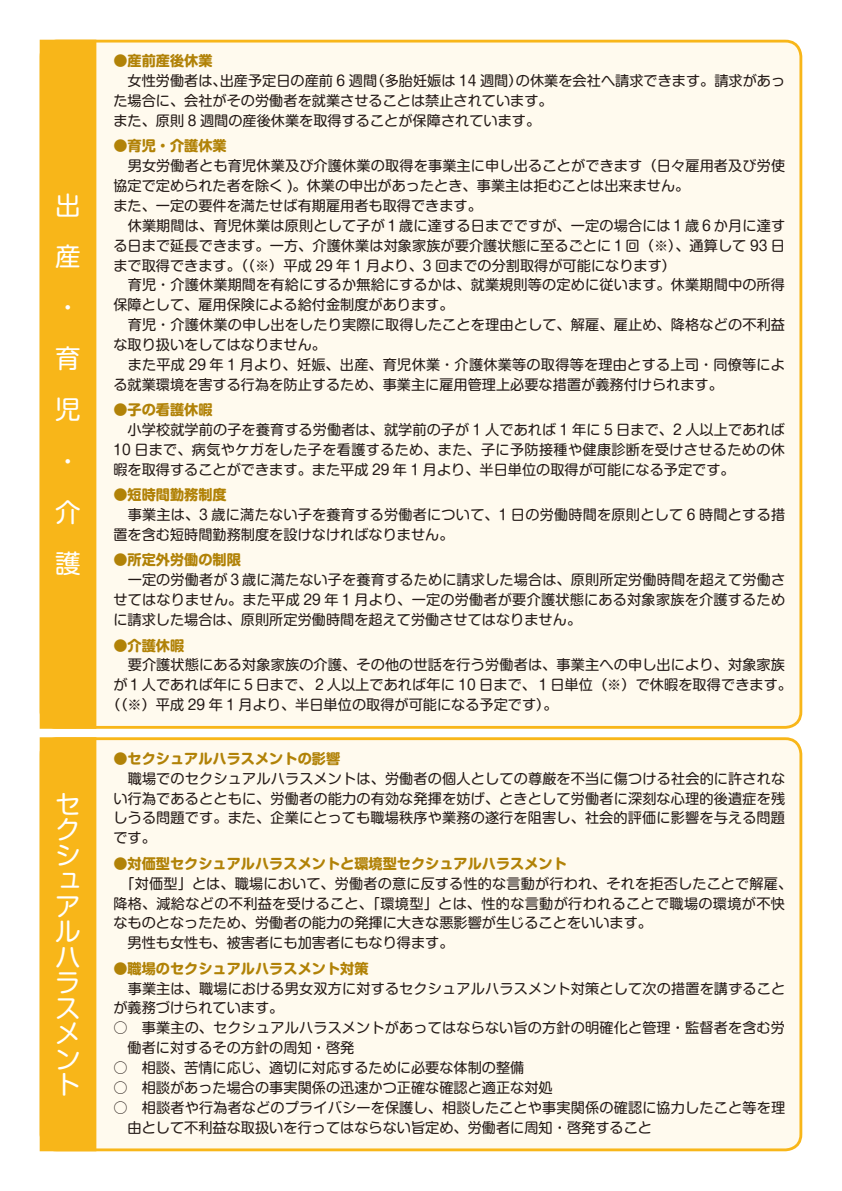
<style>
.page{position:relative;width:842px;height:1191px;background:#fff}
.page>*{position:absolute;margin:0;border:0;box-sizing:border-box;transform-origin:0 0}
.t1{font:25.6px/25.6px "Shin M Go Pr 6";color:#fff}
.t2{font:14.2px/19.8px "Shin M Go Pr 6";letter-spacing:.005em;color:#231916}
.t3{font:700 14.2px "Shin M Go Pr 6";color:#b18207}
</style>
<div class="page">
<div style="left:41px;top:41px;width:760px;height:686px;background:#fffaee;border-radius:16px"></div>
<div style="left:41px;top:41px;width:54px;height:686px;background:#f8b619"></div>
<div style="left:40px;top:40px;width:56px;height:689px;border:3px solid #f8b619"></div>
<div style="left:41px;top:738px;width:760px;height:411px;background:#fffaee;border-radius:16px"></div>
<div style="left:40px;top:737px;width:762px;height:414px;border:3px solid #f8b619;border-radius:16px"></div>
<div style="left:41px;top:738px;width:54px;height:411px;background:#f8b619"></div>
<div style="left:40px;top:737px;width:56px;height:414px;border:3px solid #f8b619"></div>
<h1 class="t1" style="left:55px;top:179px;width:26px;line-height:51px">出産</h1>
<h1 class="t1" style="left:55px;top:294px;width:17px">・</h1>
<h1 class="t1" style="left:55px;top:332px;width:26px;line-height:51px">育児</h1>
<h1 class="t1" style="left:55px;top:447px;width:17px">・</h1>
<h1 class="t1" style="left:55px;top:485px;width:26px;line-height:51px">介護</h1>
<h1 class="t1" style="left:55px;top:790px;width:26px;text-align:justify">セクシュアルハラスメント</h1>
<p class="t3" style="left:113px;top:49px;width:101px">●産前産後休業</p>
<p class="t2" style="left:516px;top:70px;width:271px">の休業を会社へ請求できます。請求があっ</p>
<p class="t2" style="left:371px;top:70px;width:153px">（多胎妊娠は 14 週間）</p>
<p class="t2" style="left:113px;top:70px;width:441px">　女性労働者は、<br>た場合に、会社がその労働者を就業させることは禁止されています。また、原則 8 週間の産後休業を取得することが保障されています。</p>
<p class="t3" style="left:113px;top:134px;width:115px">●育児・介護休業</p>
<p class="t2" style="left:113px;top:155px;width:673px">　男女労働者とも育児休業及び介護休業の取得を事業主に申し出ることができます（日々雇用者及び労使協定で定められた者を除く )。休業の申出があったとき、事業主は拒むことは出来ません。<br>また、一定の要件を満たせば有期雇用者も取得できます。<br>　休業期間は、育児休業は原則として子が１歳に達する日までですが、一定の場合には１歳６か月に達する日まで延長できます。一方、介護休業は対象家族が要介護状態に至るごとに１回（※）、通算して 93 日まで取得できます。（（※）平成 29 年 1 月より、3 回までの分割取得が可能になります(<br>　育児・介護休業期間を有給にするか無給にするかは、就業規則等の定めに従います。休業期間中の所得保障として、雇用保険による給付金制度があります。<br>　育児・介護休業の申し出をしたり実際に取得したことを理由として、解雇、雇止め、降格などの不利益な取り扱いをしてはなりません。<br>　また平成 29 年 1 月より、妊娠、出産、育児休業・介護休業等の取得等を理由とする上司・同僚等による就業環境を害する行為を防止するため、事業主に雇用管理上必要な措置が義務付けられます。</p>
<p class="t3" style="left:113px;top:397px;width:101px">●子の看護休暇</p>
<p class="t2" style="left:113px;top:419px;width:673px;text-align:justify">　小学校就学前の子を養育する労働者は、就学前の子が 1 人であれば 1 年に 5 日まで、2 人以上であれば10 日まで、病気やケガをした子を看護するため、また、子に予防接種や健康診断を受けさせるための休暇を取得することができます。また平成 29 年 1 月より、半日単位の取得が可能になる予定です。</p>
<p class="t3" style="left:113px;top:482px;width:115px">●短時間勤務制度</p>
<p class="t2" style="left:113px;top:504px;width:673px">　事業主は、3 歳に満たない子を養育する労働者について、1 日の労働時間を原則として 6 時間とする措置を含む短時間勤務制度を設けなければなりません。</p>
<p class="t3" style="left:113px;top:548px;width:129px">●所定外労働の制限</p>
<p class="t2" style="left:113px;top:569px;width:673px;text-align:justify">　一定の労働者が３歳に満たない子を養育するために請求した場合は、原則所定労働時間を超えて労働させてはなりません。また平成 29 年 1 月より、一定の労働者が要介護状態にある対象家族を介護するために請求した場合は、原則所定労働時間を超えて労働させてはなりません。</p>
<p class="t3" style="left:113px;top:633px;width:72px">●介護休暇</p>
<p class="t2" style="left:113px;top:654px;width:673px">　要介護状態にある対象家族の介護、その他の世話を行う労働者は、事業主への申し出により、対象家族</p>
<p class="t2" style="left:113px;top:674px;width:680px">が１人であれば年に５日まで、２人以上であれば年に 10 日まで、１日単位（※）で休暇を取得できます。</p>
<p class="t2" style="left:106px;top:694px;width:453px">（（※）平成 29 年 1 月より、半日単位の取得が可能になる予定です。(</p>
<p class="t2" style="left:220px;top:70px;width:159px">出産予定日の産前 6 週間</p>
<p class="t3" style="left:113px;top:746px;width:228px">●セクシュアルハラスメントの影響</p>
<p class="t2" style="left:113px;top:768px;width:673px;text-align:justify">　職場でのセクシュアルハラスメントは、労働者の個人としての尊厳を不当に傷つける社会的に許されない行為であるとともに、労働者の能力の有効な発揮を妨げ、ときとして労働者に深刻な心理的後遺症を残しうる問題です。また、企業にとっても職場秩序や業務の遂行を阻害し、社会的評価に影響を与える問題です。</p>
<p class="t3" style="left:113px;top:851px;width:455px">●対価型セクシュアルハラスメントと環境型セクシュアルハラスメント</p>
<p class="t2" style="left:113px;top:872px;width:680px">　「対価型」とは、職場において、労働者の意に反する性的な言動が行われ、それを拒否したことで解雇、降格、減給などの不利益を受けること、｢環境型」とは、性的な言動が行われることで職場の環境が不快なものとなったため、労働者の能力の発揮に大きな悪影響が生じることをいいます。<br>　男性も女性も、被害者にも加害者にもなり得ます。</p>
<p class="t3" style="left:113px;top:956px;width:257px">●職場のセクシュアルハラスメント対策</p>
<p class="t2" style="left:113px;top:977px;width:673px">　事業主は、職場における男女双方に対するセクシュアルハラスメント対策として次の措置を講ずること</p>
<p class="t2" style="left:113px;top:997px;width:172px">が義務づけられています。</p>
<p class="t2" style="left:113px;top:1017px;width:673px">○　事業主の、セクシュアルハラスメントがあってはならない旨の方針の明確化と管理・監督者を含む労</p>
<p class="t2" style="left:128px;top:1037px;width:228px">働者に対するその方針の周知・啓発</p>
<p class="t2" style="left:113px;top:1057px;width:413px">○　相談、苦情に応じ、適切に対応するために必要な体制の整備</p>
<p class="t2" style="left:113px;top:1077px;width:441px">○　相談があった場合の事実関係の迅速かつ正確な確認と適正な対処</p>
<p class="t2" style="left:113px;top:1096px;width:673px">○　相談者や行為者などのプライバシーを保護し、相談したことや事実関係の確認に協力したこと等を理</p>
<p class="t2" style="left:128px;top:1116px;width:526px">由として不利益な取扱いを行ってはならない旨定め、労働者に周知・啓発すること</p>
</div>
